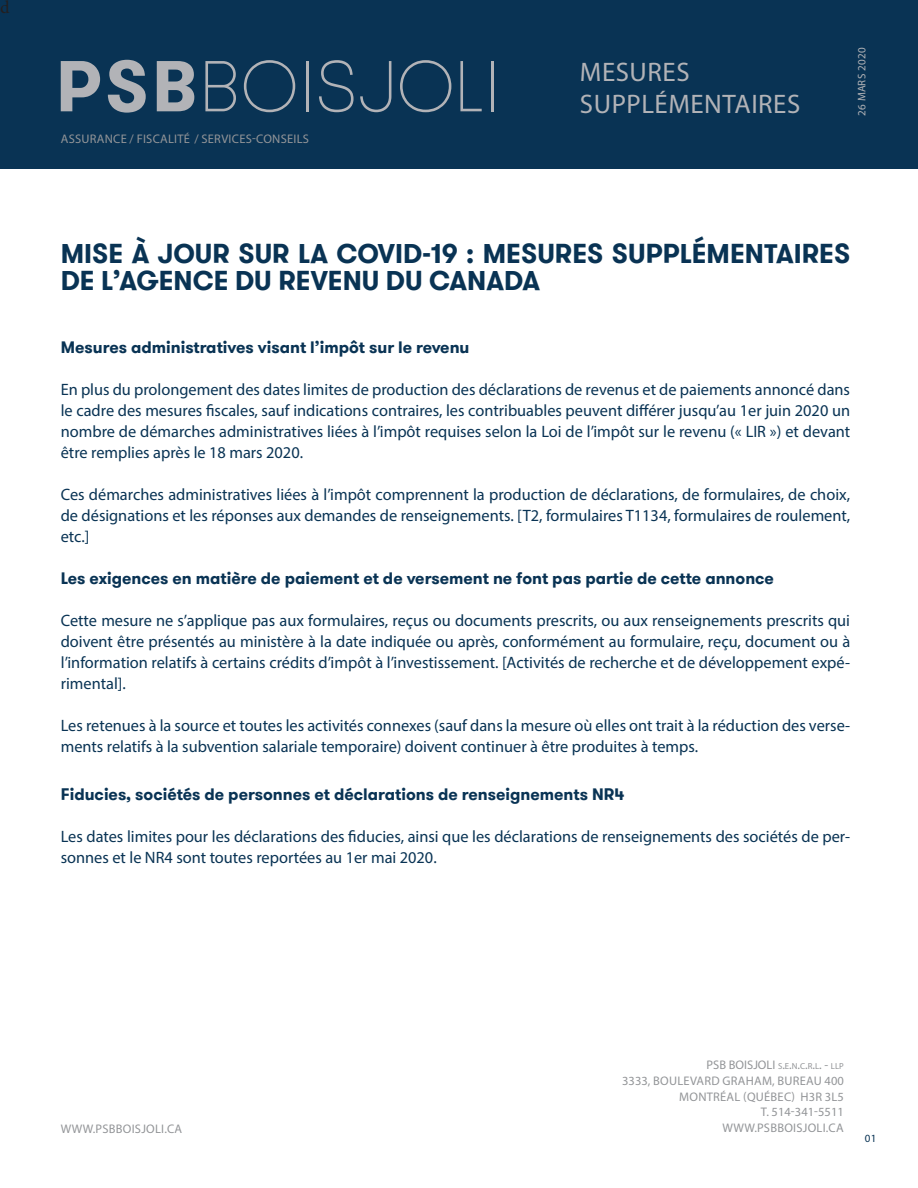
<style>
.page{position:relative;width:918px;height:1188px;background:#fff}
.page>*{position:absolute;margin:0;border:0;box-sizing:border-box;transform-origin:0 0}
.t1{font:700 27px/27px "GT Walsheim";color:#093354}
.t2{font:26.85px "Myriad Pro";letter-spacing:.02em;color:#b2b3b7}
.t3{font:18px "Minion Pro";color:#231f20}
.t4{font:16.5px/21px "Myriad Pro";color:#093354;text-align:justify}
.t5{font:700 16.5px "GT Walsheim";color:#093354}
.t6{font:12.45px "Myriad Pro";letter-spacing:.02em;color:#939598}
.t7{font:12.45px "Myriad Pro";color:#939598}
.t8{font:11.1px "Myriad Pro";letter-spacing:.02em;color:#b2b3b7}
.t9{font:11.1px "Myriad Pro";color:#093354}
.s1{font-size:8.7px}
.s2{font-style:inherit}
</style>
<div class="page">
<div style="left:0;top:0;width:918px;height:168px;background:#093354"></div>
<svg style="left:61px;top:61px;width:39px;height:50px"></svg>
<svg style="left:108px;top:60px;width:38px;height:53px"></svg>
<svg style="left:157px;top:61px;width:37px;height:50px"></svg>
<svg style="left:205px;top:61px;width:31px;height:50px"></svg>
<svg style="left:244px;top:60px;width:51px;height:52px"></svg>
<hr style="left:306px;top:61px;width:2px;height:50px;background:#b2b3b7">
<svg style="left:319px;top:60px;width:35px;height:52px"></svg>
<svg style="left:360px;top:61px;width:31px;height:51px"></svg>
<svg style="left:400px;top:60px;width:51px;height:52px"></svg>
<svg style="left:460px;top:61px;width:22px;height:50px"></svg>
<hr style="left:491px;top:61px;width:3px;height:50px;background:#b2b3b7">
<p class="t3" style="left:0;top:-5px;width:11px">d</p>
<p class="t6" style="left:61px;top:132px;width:250px">ASSURANCE / FISCALITÉ / SERVICES-CONSEILS</p>
<p class="t2" style="left:580px;top:55px;width:111px">MESURES</p>
<p class="t2" style="left:580px;top:87px;width:222px">SUPPLÉMENTAIRES</p>
<p class="t8" style="left:855px;top:116px;width:70px;rotate:-90deg">26 MARS 2020</p>
<p class="t1" style="left:61px;top:240px;width:791px">MISE À JOUR SUR LA COVID-19 : MESURES SUPPLÉMENTAIRES<br>DE L’AGENCE DU REVENU DU CANADA</p>
<p class="t5" style="left:61px;top:336px;width:410px">Mesures administratives visant l’impôt sur le revenu</p>
<p class="t4" style="left:61px;top:378px;width:791px">En plus du prolongement des dates limites de production des déclarations de revenus et de paiements annoncé dans le cadre des mesures fiscales, sauf indications contraires, les contribuables peuvent différer jusqu’au 1er juin 2020 un nombre de démarches administratives liées à l’impôt requises selon la Loi de l’impôt sur le revenu (« LIR ») et devant être remplies après le 18 mars 2020.</p>
<p class="t4" style="left:61px;top:483px;width:791px">Ces démarches administratives liées à l’impôt comprennent la production de déclarations, de formulaires, de choix, de désignations et les réponses aux demandes de renseignements. [T2, formulaires T1134, formulaires de roulement, etc.]</p>
<p class="t5" style="left:61px;top:567px;width:715px">Les exigences en matière de paiement et de versement ne font pas partie de cette annonce</p>
<p class="t4" style="left:61px;top:609px;width:791px">Cette mesure ne s’applique pas aux formulaires, reçus ou documents prescrits, ou aux renseignements prescrits qui doivent être présentés au ministère à la date indiquée ou après, conformément au formulaire, reçu, document ou à l’information relatifs à certains crédits d’impôt à l’investissement. [Activités de recherche et de développement expé&shy;rimental].</p>
<p class="t4" style="left:61px;top:714px;width:791px">Les retenues à la source et toutes les activités connexes (sauf dans la mesure où elles ont trait à la réduction des verse&shy;ments relatifs à la subvention salariale temporaire) doivent continuer à être produites à temps.</p>
<p class="t5" style="left:61px;top:783px;width:565px">Fiducies, sociétés de personnes et déclarations de renseignements NR4</p>
<p class="t4" style="left:61px;top:825px;width:791px">Les dates limites pour les déclarations des fiducies, ainsi que les déclarations de renseignements des sociétés de per&shy;sonnes et le NR4 sont toutes reportées au 1er mai 2020.</p>
<p class="t6" style="left:61px;top:1122px;width:123px">WWW.PSBBOISJOLI.CA</p>
<p class="t7" style="left:707px;top:1057px;width:139px">PSB BOISJOLI <span class="s1">S</span><span class="s2">.</span><span class="s1">E</span><span class="s2">.</span><span class="s1">N</span><span class="s2">.</span><span class="s1">C</span><span class="s2">.</span><span class="s1">R</span><span class="s2">.</span><span class="s1">L</span><span class="s2">. -</span> <span class="s1">LLP</span></p>
<p class="t6" style="left:622px;top:1073px;width:223px">3333, BOULEVARD GRAHAM, BUREAU 400</p>
<p class="t6" style="left:679px;top:1089px;width:166px">MONTRÉAL (QUÉBEC) H3R 3L5</p>
<p class="t7" style="left:761px;top:1105px;width:84px">T. 514-341-5511</p>
<p class="t6" style="left:722px;top:1120px;width:123px">WWW.PSBBOISJOLI.CA</p>
<p class="t9" style="left:865px;top:1131px;width:13px">01</p>
</div>
